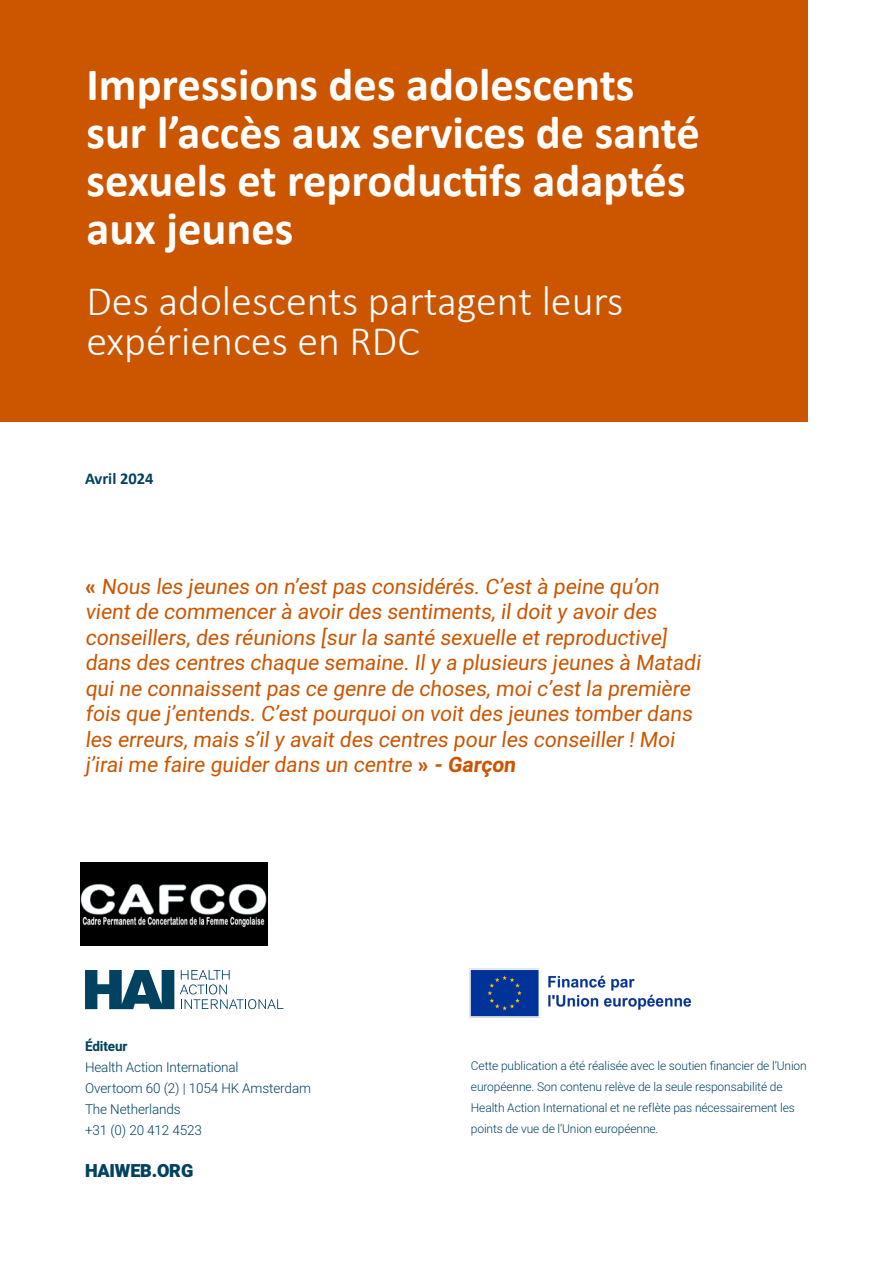
<style>
.page{position:relative;width:893px;height:1263px;background:#fff}
.page>*{position:absolute;margin:0;border:0;box-sizing:border-box;transform-origin:0 0}
.HAI_Content_Typography{font:700 46.5px/48px "Calibri";color:#fff}
.HAI_Content_Typography-2{font:300 42px/40.5px "Calibri";color:#fff}
.HAI_Content_Typography-3{font:21px/25.5px "Heebo";color:#c50}
.t1{font:900 18px "Heebo";letter-spacing:-.01em;color:#014261}
.t2{font:700 16.5px "Calibri";color:#014261}
.t3{font:300 13.5px/21px "Heebo";letter-spacing:-.01em;color:#014261}
.t4{font:700 13.5px "Heebo";letter-spacing:-.01em;color:#014261}
.t5{font:300 12px/21px "Heebo";letter-spacing:-.01em;color:#014261}
.s1{font-family:"Calibri";font-weight:700}
.s2{font-weight:700}
</style>
<div class="page">
<div style="left:0;top:0;width:808px;height:421px;background:#c50"></div>
<svg style="left:85px;top:970px;width:89px;height:39px"></svg>
<svg style="left:180px;top:970px;width:103px;height:39px"></svg>
<img style="left:81px;top:862px;width:187px;height:83px">
<img style="left:469px;top:968px;width:223px;height:50px">
<p class="HAI_Content_Typography" style="left:86px;top:60px;width:615px">Impressions des adolescents sur l’accès aux services de santé sexuels et reproductifs adaptés aux jeunes</p>
<p class="HAI_Content_Typography-2" style="left:86px;top:280px;width:538px">Des adolescents partagent leurs expériences en RDC</p>
<p class="t2" style="left:85px;top:467px;width:70px">Avril 2024</p>
<p class="HAI_Content_Typography-3" style="left:85px;top:574px;width:620px"><span class="s1">«</span> Nous les jeunes on n’est pas considérés. C’est à peine qu’on vient de commencer à avoir des sentiments, il doit y avoir des conseillers, des réunions [sur la santé sexuelle et reproductive] dans des centres chaque semaine. Il y a plusieurs jeunes à Matadi qui ne connaissent pas ce genre de choses, moi c’est la première fois que j’entends. C’est pourquoi on voit des jeunes tomber dans les erreurs, mais s’il y avait des centres pour les conseiller ! Moi<br>j ’irai me faire guider dans un centre <span class="s1">»</span> <span class="s2">- Garçon</span></p>
<p class="t4" style="left:85px;top:1037px;width:44px">Éditeur</p>
<p class="t3" style="left:85px;top:1057px;width:155px">Health Action International</p>
<p class="t3" style="left:85px;top:1078px;width:228px">Overtoom 60 (2) | 1054 HK Amsterdam<br>The Netherlands</p>
<p class="t3" style="left:85px;top:1120px;width:118px">+31 (0) 20 412 4523</p>
<p class="t1" style="left:85px;top:1158px;width:110px">HAIWEB.ORG</p>
<p class="t5" style="left:471px;top:1055px;width:337px">Cette publication a été réalisée avec le soutien financier de l’Union européenne. Son contenu relève de la seule responsabilité de Health Action International et ne reflète pas nécessairement les points de vue de l’Union européenne.</p>
</div>
